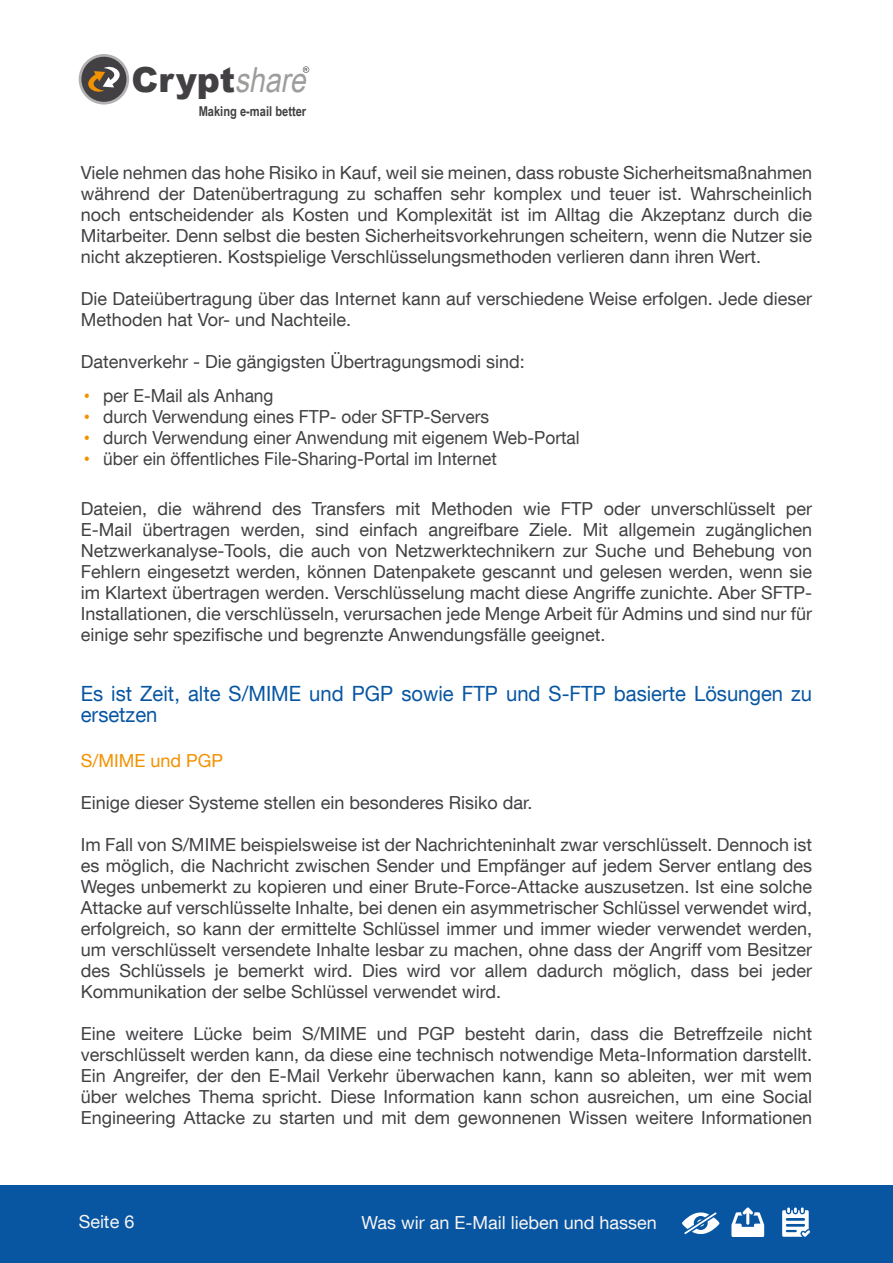
<style>
.page{position:relative;width:893px;height:1263px;background:#fff}
.page>*{position:absolute;margin:0;border:0;box-sizing:border-box;transform-origin:0 0}
.t1{font:900 34.5px "Arial";color:#424043}
.t2{font:21px/21px "Helvetica Neue LT Com";color:#0856a2;scale:.96 1}
.t3{font:18px/21px "Helvetica Neue LT Com";color:#424043;text-align:justify}
.t4{font:18px/21px "Helvetica Neue LT Com";color:#424043;scale:.96 1}
.t5{font:18px "Helvetica Neue LT Com";color:#f7f5f4}
.t6{font:18px "Helvetica Neue LT Com";color:#f39200}
.t7{font:700 13.5px "Arial Narrow";color:#424043}
.s1{font-family:"Arial Narrow";font-weight:400;font-style:italic;color:#9d9d9c}
.s2{font-weight:300;font-size:36px;color:#f39200}
</style>
<div class="page">
<div style="left:0;top:1185px;width:893px;height:78px;background:#0856a2"></div>
<svg style="left:682px;top:1212px;width:37px;height:22px"></svg>
<svg style="left:782px;top:1207px;width:28px;height:30px"></svg>
<svg style="left:731px;top:1207px;width:33px;height:30px"></svg>
<svg style="left:303px;top:66px;width:6px;height:7px"></svg>
<svg style="left:79px;top:54px;width:50px;height:51px"></svg>
<div style="left:81px;top:57px;width:45px;height:45px;background:#424043;border-radius:50%"></div>
<svg style="left:79px;top:63px;width:50px;height:33px"></svg>
<h1 class="t1" style="left:132px;top:54px;width:184px">Crypt<span class="s1">share</span></h1>
<p class="t7" style="left:199px;top:101px;width:109px">Making e-mail better</p>
<p class="t3" style="left:81px;top:161px;width:733px">Viele nehmen das hohe Risiko in Kauf, weil sie meinen, dass robuste Sicherheitsmaßnahmen während der Datenübertragung zu schaffen sehr komplex und teuer ist. Wahrscheinlich noch entscheidender als Kosten und Komplexität ist im Alltag die Akzeptanz durch die Mitarbeiter. Denn selbst die besten Sicherheitsvorkehrungen scheitern, wenn die Nutzer sie nicht akzeptieren. Kostspielige Verschlüsselungsmethoden verlieren dann ihren Wert.</p>
<p class="t3" style="left:81px;top:287px;width:733px">Die Dateiübertragung über das Internet kann auf verschiedene Weise erfolgen. Jede dieser<br>Methoden hat Vor- und Nachteile.</p>
<p class="t3" style="left:81px;top:344px;width:446px;line-height:34.5px">Datenverkehr - Die gängigsten Übertragungsmodi sind: <span class="s2">·</span> per E-Mail als Anhang</p>
<p class="t4" style="left:82px;top:406px;width:520px"><span class="s2">·</span> durch Verwendung eines FTP- oder SFTP-Servers<br><span class="s2">·</span> durch Verwendung einer Anwendung mit eigenem Web-Portal <span class="s2">·</span> über ein öffentliches File-Sharing-Portal im Internet</p>
<p class="t3" style="left:81px;top:497px;width:733px">Dateien, die während des Transfers mit Methoden wie FTP oder unverschlüsselt per E-Mail übertragen werden, sind einfach angreifbare Ziele. Mit allgemein zugänglichen Netzwerkanalyse-Tools, die auch von Netzwerktechnikern zur Suche und Behebung von Fehlern eingesetzt werden, können Datenpakete gescannt und gelesen werden, wenn sie im Klartext übertragen werden. Verschlüsselung macht diese Angriffe zunichte. Aber SFTP-Installationen, die verschlüsseln, verursachen jede Menge Arbeit für Admins und sind nur für einige sehr spezifische und begrenzte Anwendungsfälle geeignet.</p>
<p class="t2" style="left:81px;top:682px;width:763px">Es ist Zeit, alte S/MIME und PGP sowie FTP und S-FTP basierte Lösungen zu ersetzen</p>
<p class="t6" style="left:81px;top:749px;width:144px">S/MIME und PGP</p>
<p class="t3" style="left:81px;top:791px;width:453px">Einige dieser Systeme stellen ein besonderes Risiko dar.</p>
<p class="t3" style="left:81px;top:833px;width:733px">Im Fall von S/MIME beispielsweise ist der Nachrichteninhalt zwar verschlüsselt. Dennoch ist es möglich, die Nachricht zwischen Sender und Empfänger auf jedem Server entlang des Weges unbemerkt zu kopieren und einer Brute-Force-Attacke auszusetzen. Ist eine solche Attacke auf verschlüsselte Inhalte, bei denen ein asymmetrischer Schlüssel verwendet wird, erfolgreich, so kann der ermittelte Schlüssel immer und immer wieder verwendet werden, um verschlüsselt versendete Inhalte lesbar zu machen, ohne dass der Angriff vom Besitzer des Schlüssels je bemerkt wird. Dies wird vor allem dadurch möglich, dass bei jeder Kommunikation der selbe Schlüssel verwendet wird.</p>
<p class="t3" style="left:81px;top:1022px;width:733px">Eine weitere Lücke beim S/MIME und PGP besteht darin, dass die Betreffzeile nicht verschlüsselt werden kann, da diese eine technisch notwendige Meta-Information darstellt.<br>Ein Angreifer, der den E-Mail Verkehr überwachen kann, kann so ableiten, wer mit wem über welches Thema spricht. Diese Information kann schon ausreichen, um eine Social Engineering Attacke zu starten und mit dem gewonnenen Wissen weitere Informationen</p>
<p class="t5" style="left:79px;top:1210px;width:57px">Seite 6</p>
<p class="t5" style="left:362px;top:1212px;width:297px">Was wir an E-Mail lieben und hassen</p>
</div>
